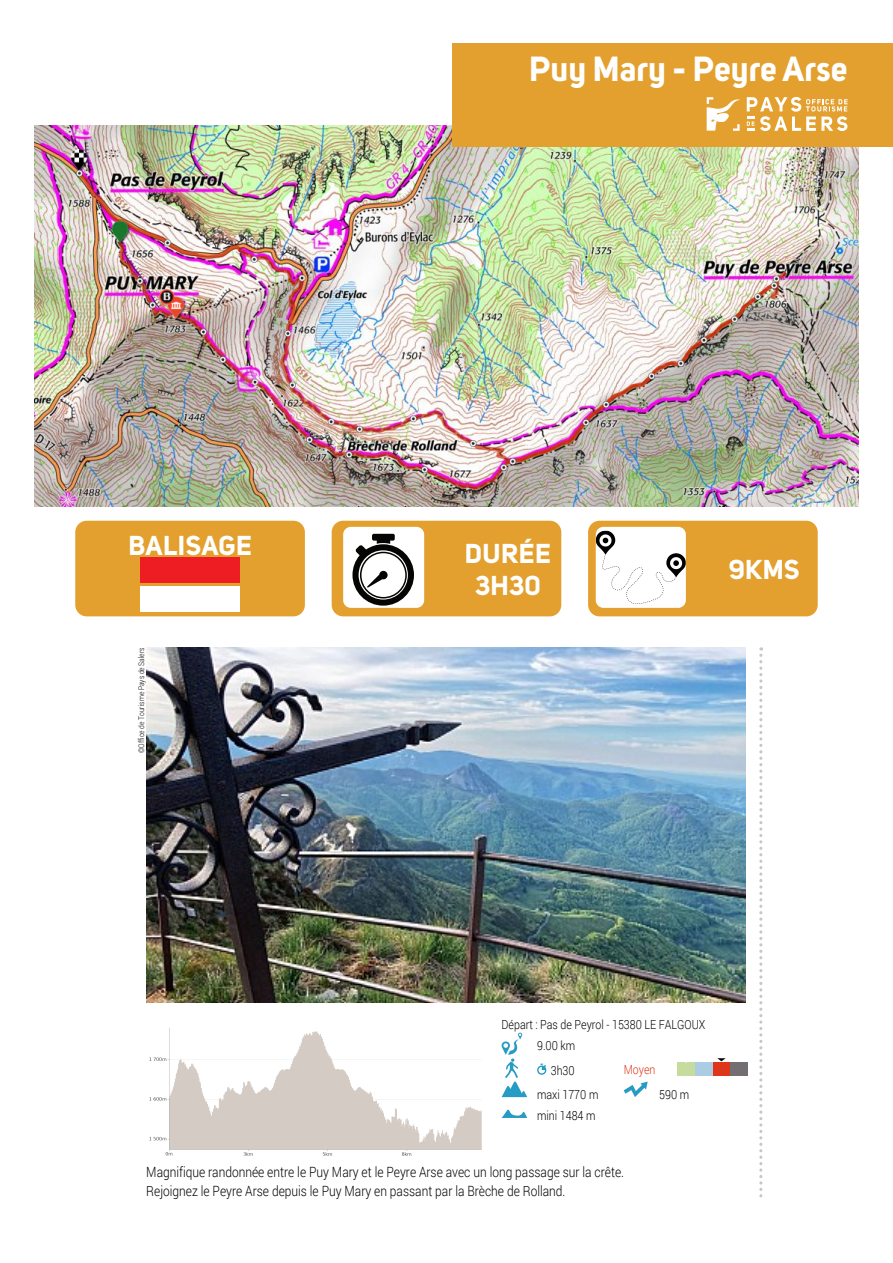
<style>
.page{position:relative;width:893px;height:1263px;background:#fff}
.page>*{position:absolute;margin:0;border:0;box-sizing:border-box;transform-origin:0 0}
.t1{font:700 34.5px "Uni Sans";color:#fff}
.t2{font:700 27px/32.4px "Uni Sans";letter-spacing:.02em;color:#fff;text-align:center}
.t3{font:300 14.1px/18.6px "Roboto";color:#000;scale:.85 1}
.t4{font:300 12.6px/20.9px "Roboto";color:#000;scale:.85 1}
.t5{font:300 12.6px "Roboto";color:#dd3519;scale:.85 1}
.t6{font:300 7.8px "Roboto";color:#000;scale:.85 1}
</style>
<div class="page">
<img style="left:34px;top:125px;width:825px;height:381px">
<div style="left:452px;top:44px;width:441px;height:103px;background:#e3a02e"></div>
<svg style="left:707px;top:97px;width:33px;height:34px"></svg>
<svg style="left:747px;top:97px;width:101px;height:34px"></svg>
<div style="left:75px;top:521px;width:230px;height:95px;background:#e3a02e;border-radius:11px"></div>
<div style="left:332px;top:521px;width:229px;height:95px;background:#e3a02e;border-radius:11px"></div>
<div style="left:588px;top:521px;width:230px;height:95px;background:#e3a02e;border-radius:11px"></div>
<div style="left:596px;top:527px;width:90px;height:81px;background:#fff;border-radius:8px"></div>
<svg style="left:596px;top:531px;width:90px;height:73px"></svg>
<div style="left:343px;top:527px;width:81px;height:81px;background:#fff;border-radius:8px"></div>
<svg style="left:352px;top:534px;width:62px;height:72px"></svg>
<svg style="left:759px;top:647px;width:3px;height:551px"></svg>
<img style="left:146px;top:647px;width:600px;height:356px">
<img style="left:149px;top:1027px;width:333px;height:129px">
<div style="left:730px;top:1063px;width:18px;height:13px;background:#736e71"></div>
<div style="left:713px;top:1063px;width:17px;height:13px;background:#dd361a"></div>
<div style="left:695px;top:1063px;width:18px;height:13px;background:#accce3"></div>
<div style="left:677px;top:1063px;width:18px;height:13px;background:#c6dc9d"></div>
<svg style="left:677px;top:1058px;width:71px;height:5px"></svg>
<svg style="left:537px;top:1064px;width:9px;height:11px"></svg>
<svg style="left:624px;top:1081px;width:24px;height:16px"></svg>
<svg style="left:502px;top:1033px;width:25px;height:64px"></svg>
<svg style="left:502px;top:1110px;width:25px;height:8px"></svg>
<div style="left:140px;top:557px;width:100px;height:26px;background:#ee1d23"></div>
<div style="left:140px;top:586px;width:100px;height:26px;background:#fff"></div>
<h1 class="t1" style="left:529px;top:47px;width:320px">Puy Mary - Peyre Arse</h1>
<h2 class="t2" style="left:128px;top:529px;width:125px">BALISAGE</h2>
<h2 class="t2" style="left:465px;top:537px;width:87px">DURÉE<br>3H30</h2>
<p class="t6" style="left:136px;top:753px;width:125px;rotate:-90deg">©Office de Tourisme Pays de Salers</p>
<h2 class="t2" style="left:729px;top:553px;width:72px">9KMS</h2>
<p class="t4" style="left:537px;top:1014px;width:199px;text-indent:-36px">Départ : Pas de Peyrol - 15380 LE FALGOUX<br>9.00 km</p>
<p class="t4" style="left:551px;top:1059px;width:30px">3h30</p>
<p class="t5" style="left:624px;top:1060px;width:39px">Moyen</p>
<p class="t4" style="left:537px;top:1084px;width:74px">maxi 1770 m</p>
<p class="t4" style="left:659px;top:1084px;width:37px">590 m</p>
<p class="t4" style="left:537px;top:1105px;width:70px">mini 1484 m</p>
<p class="t3" style="left:146px;top:1162px;width:564px">Magnifique randonnée entre le Puy Mary et le Peyre Arse avec un long passage sur la crête.<br>Rejoignez le Peyre Arse depuis le Puy Mary en passant par la Brèche de Rolland.</p>
</div>
